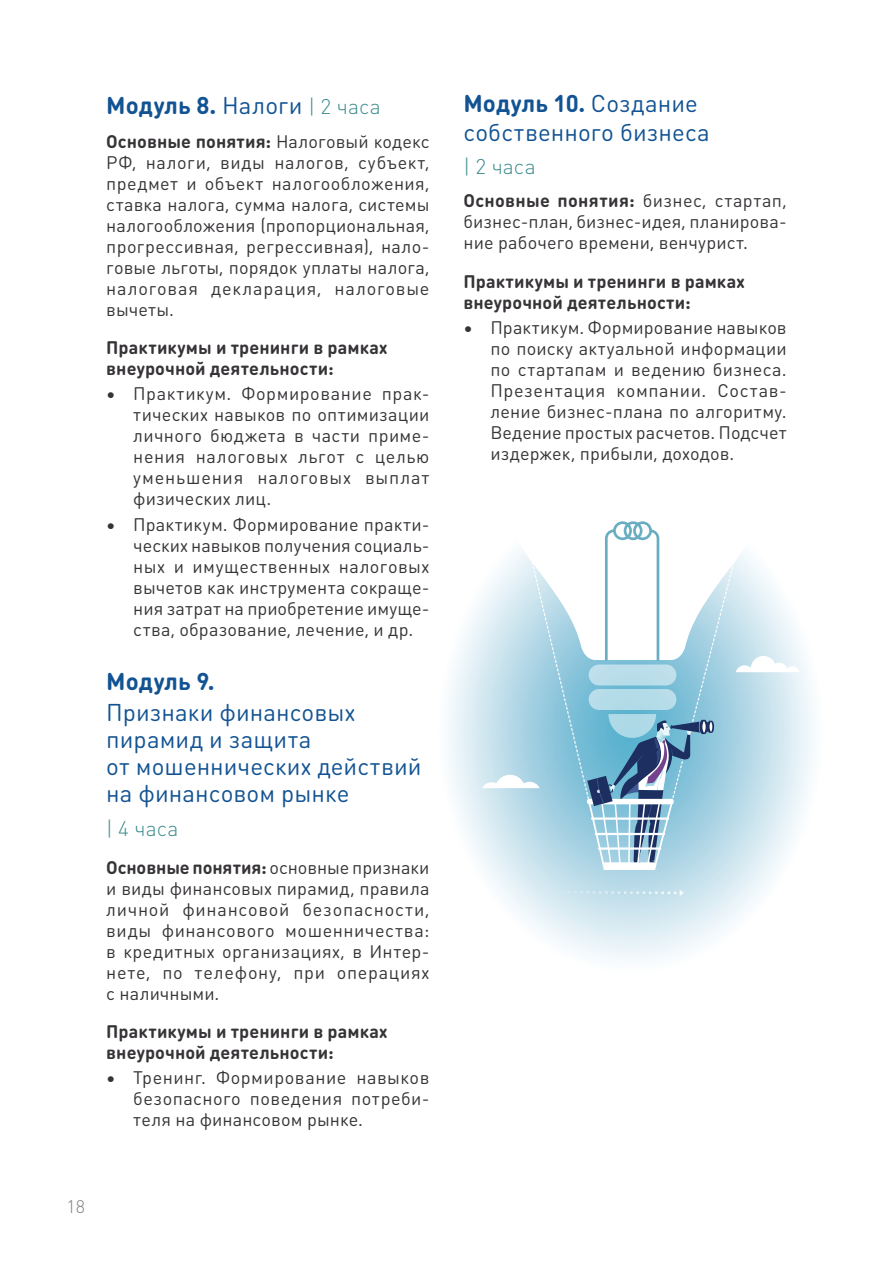
<style>
.page{position:relative;width:893px;height:1263px;background:#fff}
.page>*{position:absolute;margin:0;border:0;box-sizing:border-box;transform-origin:0 0}
.t1{font:24px/27px "DIN Round Pro";letter-spacing:.005em;color:#125393}
.t2{font:700 24px "DIN Round Pro";color:#125393}
.t3{font:300 21px "DIN Pro";letter-spacing:.005em;color:#3e8d8d}
.t4{font:18px/21px "DIN Round Pro";letter-spacing:.01em;color:#373437;text-align:justify}
.t5{font:700 18px/21px "DIN Round Pro";letter-spacing:.005em;color:#373437}
.t6{font:300 18px "DIN Pro";color:#818084}
.s1{font-weight:400}
.s2{font-family:"DIN Pro";font-weight:300;font-size:21px;color:#3e8d8d}
.s3{font-weight:700}
</style>
<div class="page">
<svg style="left:448px;top:600px;width:365px;height:361px"></svg>
<svg style="left:543px;top:890px;width:141px;height:6px"></svg>
<svg style="left:482px;top:521px;width:317px;height:349px"></svg>
<h1 class="t2" style="left:106px;top:89px;width:276px">Модуль 8. <span class="s1">Налоги</span> <span class="s2">| 2 часа</span></h1>
<p class="t4" style="left:106px;top:130px;width:325px"><span class="s3">Основные понятия:</span> Налоговый кодекс РФ, налоги, виды налогов, субъект, предмет и объект налогообложения, ставка налога, сумма налога, системы налогообложения (пропорциональная, прогрессивная, регрессивная), нало&shy;говые льготы, порядок уплаты налога, налоговая декларация, налоговые вычеты.</p>
<p class="t5" style="left:106px;top:336px;width:283px">Практикумы и тренинги в рамках внеурочной деятельности:</p>
<p class="t4" style="left:133px;top:383px;width:298px;text-indent:-27px">• Практикум. Формирование прак&shy;тических навыков по оптимизации личного бюджета в части приме&shy;нения налоговых льгот с целью уменьшения налоговых выплат физических лиц.</p>
<p class="t4" style="left:133px;top:513px;width:298px;text-indent:-27px">• Практикум. Формирование практи&shy;ческих навыков получения социаль&shy;ных и имущественных налоговых вычетов как инструмента сокраще&shy;ния затрат на приобретение имуще&shy;ства, образование, лечение, и др.</p>
<h1 class="t2" style="left:106px;top:664px;width:110px">Модуль 9.</h1>
<h1 class="t1" style="left:106px;top:698px;width:317px">Признаки финансовых пирамид и защита<br>от мошеннических действий на финансовом рынке</h1>
<p class="t3" style="left:106px;top:814px;width:74px">| 4 часа</p>
<p class="t4" style="left:106px;top:856px;width:325px"><span class="s3">Основные понятия:</span> основные признаки и виды финансовых пирамид, правила личной финансовой безопасности, виды финансового мошенничества: в кредитных организациях, в Интер&shy;нете, по телефону, при операциях с наличными.</p>
<p class="t5" style="left:106px;top:1020px;width:283px">Практикумы и тренинги в рамках внеурочной деятельности:</p>
<p class="t4" style="left:133px;top:1066px;width:298px;text-indent:-27px">• Тренинг. Формирование навыков безопасного поведения потреби&shy;теля на финансовом рынке.</p>
<p class="t6" style="left:67px;top:1194px;width:20px">18</p>
<h1 class="t1" style="left:463px;top:88px;width:248px;line-height:28.8px"><span class="s3">Модуль 10.</span> Создание собственного бизнеса</h1>
<p class="t3" style="left:463px;top:152px;width:74px">| 2 часа</p>
<p class="t4" style="left:463px;top:190px;width:325px"><span class="s3">Основные понятия:</span> бизнес, стартап, бизнес-план, бизнес-идея, планирова&shy;ние рабочего времени, венчурист.</p>
<p class="t5" style="left:463px;top:270px;width:283px">Практикумы и тренинги в рамках внеурочной деятельности:</p>
<p class="t4" style="left:490px;top:316px;width:298px;text-indent:-27px">• Практикум. Формирование навыков по поиску актуальной информации по стартапам и ведению бизнеса.<br>Презентация компании. Состав&shy;ление бизнес-плана по алгоритму.<br>Ведение простых расчетов. Подсчет издержек, прибыли, доходов.</p>
</div>
